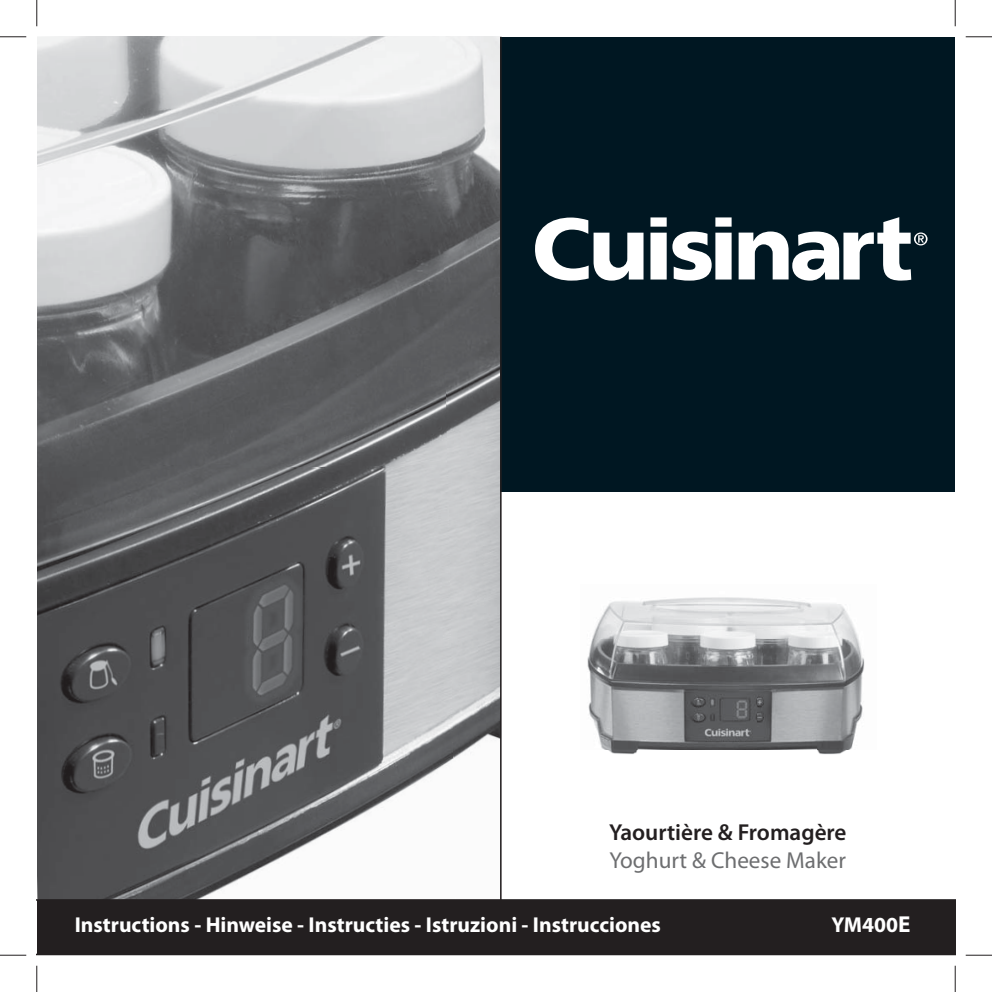
<style>
.page{position:relative;width:992px;height:992px;background:#fff}
.page>*{position:absolute;margin:0;border:0;box-sizing:border-box;transform-origin:0 0}
.t1{font:600 23.1px "Myriad Pro";color:#231f20}
.t2{font:23.1px "Myriad Pro";color:#6d6e70}
.t3{font:700 21.53px "Myriad Pro";color:#fff}
.s1{font-size:23.1px}
</style>
<div class="page">
<img style="left:587px;top:597px;width:278px;height:158px">
<img style="left:38px;top:37px;width:401px;height:427px">
<img style="left:439px;top:37px;width:61px;height:721px">
<img style="left:38px;top:464px;width:417px;height:434px">
<div style="left:500px;top:37px;width:454px;height:454px;background:#001722"></div>
<svg style="left:650px;top:217px;width:16px;height:62px"></svg>
<svg style="left:535px;top:217px;width:108px;height:63px"></svg>
<svg style="left:672px;top:217px;width:59px;height:63px"></svg>
<svg style="left:738px;top:217px;width:189px;height:63px"></svg>
<div style="left:37px;top:898px;width:917px;height:56px;background:#231f20"></div>
<hr style="left:500px;top:37px;width:1px;height:873px;background:#231f20">
<svg style="left:0;top:36px;width:26px;height:1px"></svg>
<svg style="left:965px;top:36px;width:26px;height:1px"></svg>
<svg style="left:0;top:954px;width:26px;height:1px"></svg>
<svg style="left:965px;top:954px;width:26px;height:1px"></svg>
<svg style="left:36px;top:0;width:1px;height:26px"></svg>
<svg style="left:36px;top:965px;width:1px;height:26px"></svg>
<svg style="left:954px;top:0;width:1px;height:26px"></svg>
<svg style="left:954px;top:965px;width:1px;height:26px"></svg>
<p class="t1" style="left:609px;top:823px;width:239px">Yaourtière &amp; Fromagère</p>
<p class="t2" style="left:609px;top:851px;width:238px">Yoghurt &amp; Cheese Maker</p>
<p class="t3" style="left:75px;top:916px;width:587px">Instructions - Hinweise - Instructies - Istruzioni - Instrucciones</p>
<p class="t3" style="left:831px;top:916px;width:81px">YM400<span class="s1">E</span></p>
</div>
